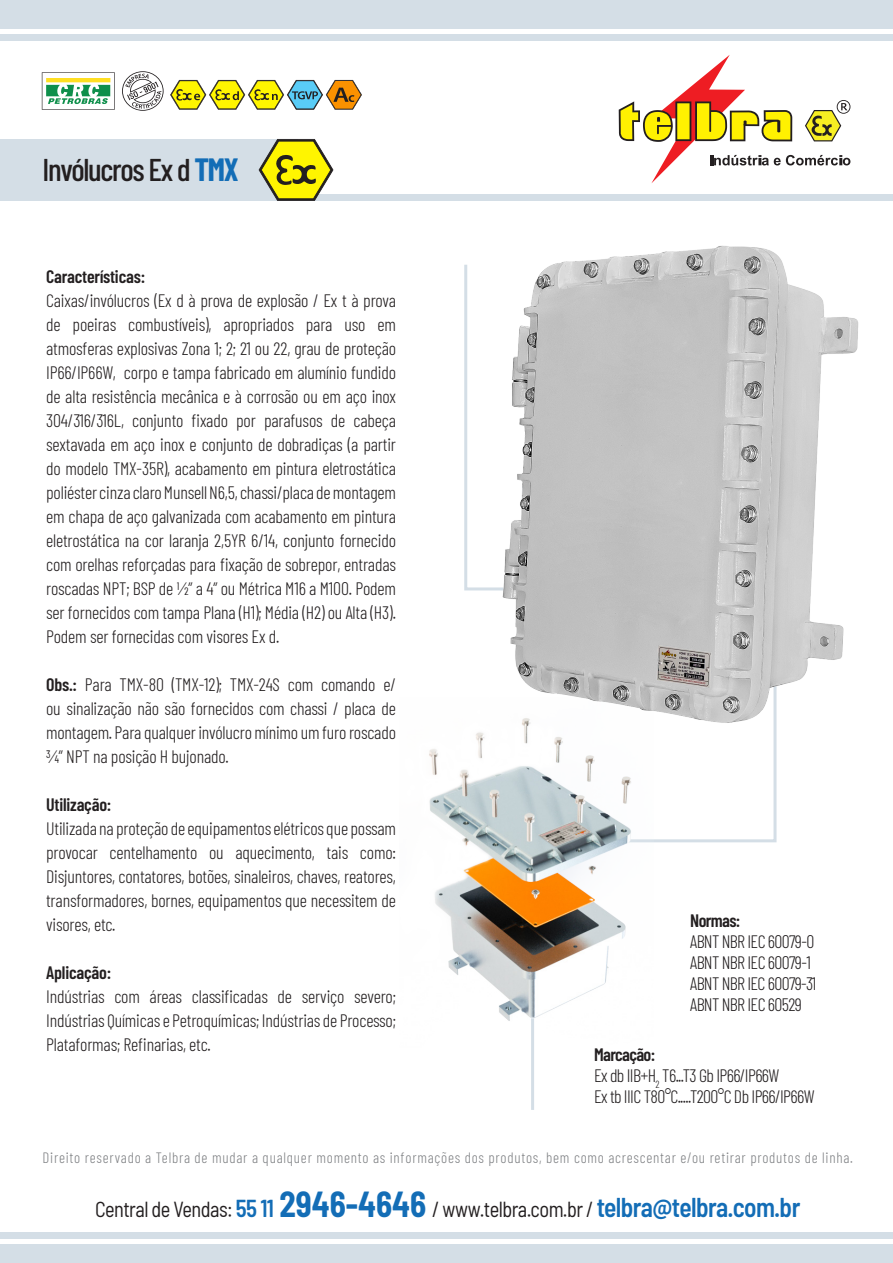
<style>
.page{position:relative;width:893px;height:1263px;background:#fff}
.page>*{position:absolute;margin:0;border:0;box-sizing:border-box;transform-origin:0 0}
.t1{font:500 31.5px "Barlow Condensed";letter-spacing:-.04em;color:#231f20}
.t2{font:semi-condensed 21.75px "Barlow";letter-spacing:-.025em;color:#231f20;scale:.93 1}
.t3{font:300 18px/24px "Barlow Condensed";letter-spacing:-.01em;color:#231f20;text-align:justify}
.t4{font:300 18px "Barlow Condensed";letter-spacing:-.035em;color:#231f20}
.t5{font:600 18px "Barlow Condensed";letter-spacing:-.01em;color:#231f20}
.t6{font:600 18px "Barlow Condensed";letter-spacing:-.035em;color:#231f20}
.t7{font:300 15px "Barlow Condensed";letter-spacing:.05em;color:#808285}
.s1{font-weight:700;color:#136db6}
.s2{font-weight:600}
.s3{font-weight:600;font-size:24.45px;color:#136db6}
.s4{font-weight:700;font-size:35.4px;color:#136db6}
.s5{font-weight:600;font-size:27.15px;color:#136db6}
</style>
<div class="page">
<div style="left:0;top:0;width:893px;height:29px;background:#d4dee6"></div>
<div style="left:0;top:1244px;width:893px;height:19px;background:#d4dee6"></div>
<div style="left:0;top:34px;width:893px;height:7px;background:#d4dee6"></div>
<div style="left:0;top:1232px;width:893px;height:6px;background:#d4dee6"></div>
<svg style="left:618px;top:55px;width:232px;height:128px"></svg>
<svg style="left:42px;top:72px;width:73px;height:38px"></svg>
<svg style="left:170px;top:80px;width:192px;height:30px"></svg>
<svg style="left:122px;top:71px;width:42px;height:40px"></svg>
<svg style="left:464px;top:264px;width:313px;height:846px"></svg>
<div style="left:0;top:194px;width:893px;height:7px;background:#d4dee6"></div>
<img style="left:429px;top:698px;width:224px;height:349px">
<img style="left:480px;top:245px;width:379px;height:499px">
<div style="left:0;top:139px;width:298px;height:62px;background:#d4dee6"></div>
<svg style="left:259px;top:139px;width:74px;height:62px"></svg>
<p class="t1" style="left:43px;top:147px;width:198px">Invólucros Ex d <span class="s1">TMX</span></p>
<p class="t5" style="left:46px;top:263px;width:101px">Características:</p>
<p class="t3" style="left:46px;top:287px;width:351px">Caixas/invólucros (Ex d à prova de explosão / Ex t à prova de poeiras combustíveis), apropriados para uso em atmosferas explosivas Zona 1; 2; 21 ou 22, grau de proteção IP66/IP66W, corpo e tampa fabricado em alumínio fundido de alta resistência mecânica e à corrosão ou em aço inox 304/316/316L, conjunto fixado por parafusos de cabeça sextavada em aço inox e conjunto de dobradiças (a partir do modelo TMX-35R), acabamento em pintura eletrostática poliéster cinza claro Munsell N6,5, chassi/placa de montagem em chapa de aço galvanizada com acabamento em pintura eletrostática na cor laranja 2,5YR 6/14, conjunto fornecido com orelhas reforçadas para fixação de sobrepor, entradas roscadas NPT; BSP de ½” a 4” ou Métrica M16 a M100. Podem ser fornecidos com tampa Plana (H1); Média (H2) ou Alta (H3).<br>Podem ser fornecidas com visores Ex d.</p>
<p class="t3" style="left:46px;top:671px;width:351px"><span class="s2">Obs.:</span> Para TMX-80 (TMX-12); TMX-24S com comando e/ ou sinalização não são fornecidos com chassi / placa de montagem. Para qualquer invólucro mínimo um furo roscado ¾” NPT na posição H bujonado.</p>
<p class="t5" style="left:46px;top:791px;width:67px">Utilização:</p>
<p class="t3" style="left:46px;top:815px;width:351px">Utilizada na proteção de equipamentos elétricos que possam provocar centelhamento ou aquecimento, tais como:<br>Disjuntores, contatores, botões, sinaleiros, chaves, reatores, transformadores, bornes, equipamentos que necessitem de visores, etc.</p>
<p class="t5" style="left:46px;top:959px;width:67px">Aplicação:</p>
<p class="t3" style="left:46px;top:983px;width:351px">Indústrias com áreas classificadas de serviço severo; Indústrias Químicas e Petroquímicas; Indústrias de Processo; Plataformas; Refinarias, etc.</p>
<p class="t5" style="left:690px;top:907px;width:52px">Normas:</p>
<p class="t4" style="left:690px;top:928px;width:126px">ABNT NBR IEC 60079-0</p>
<p class="t4" style="left:690px;top:949px;width:122px">ABNT NBR IEC 60079-1</p>
<p class="t4" style="left:690px;top:970px;width:128px">ABNT NBR IEC 60079-31</p>
<p class="t4" style="left:690px;top:991px;width:113px">ABNT NBR IEC 60529</p>
<p class="t6" style="left:594px;top:1041px;width:63px">Marcação:</p>
<p class="t4" style="left:594px;top:1062px;width:187px">Ex db IIB+H<sub>2</sub> T6...T3 Gb IP66/IP66W</p>
<p class="t4" style="left:594px;top:1083px;width:222px">Ex tb IIIC T80°C.....T200°C Db IP66/IP66W</p>
<p class="t7" style="left:43px;top:1147px;width:812px">Direito reservado a Telbra de mudar a qualquer momento as informações dos produtos, bem como acrescentar e/ou retirar produtos de linha.</p>
<p class="t2" style="left:95px;top:1194px;width:760px">Central de Vendas: <span class="s3">55 11</span> <span class="s4">2946-4646</span> / www.telbra.com.br / <span class="s5">telbra@telbra.com.br</span></p>
</div>
